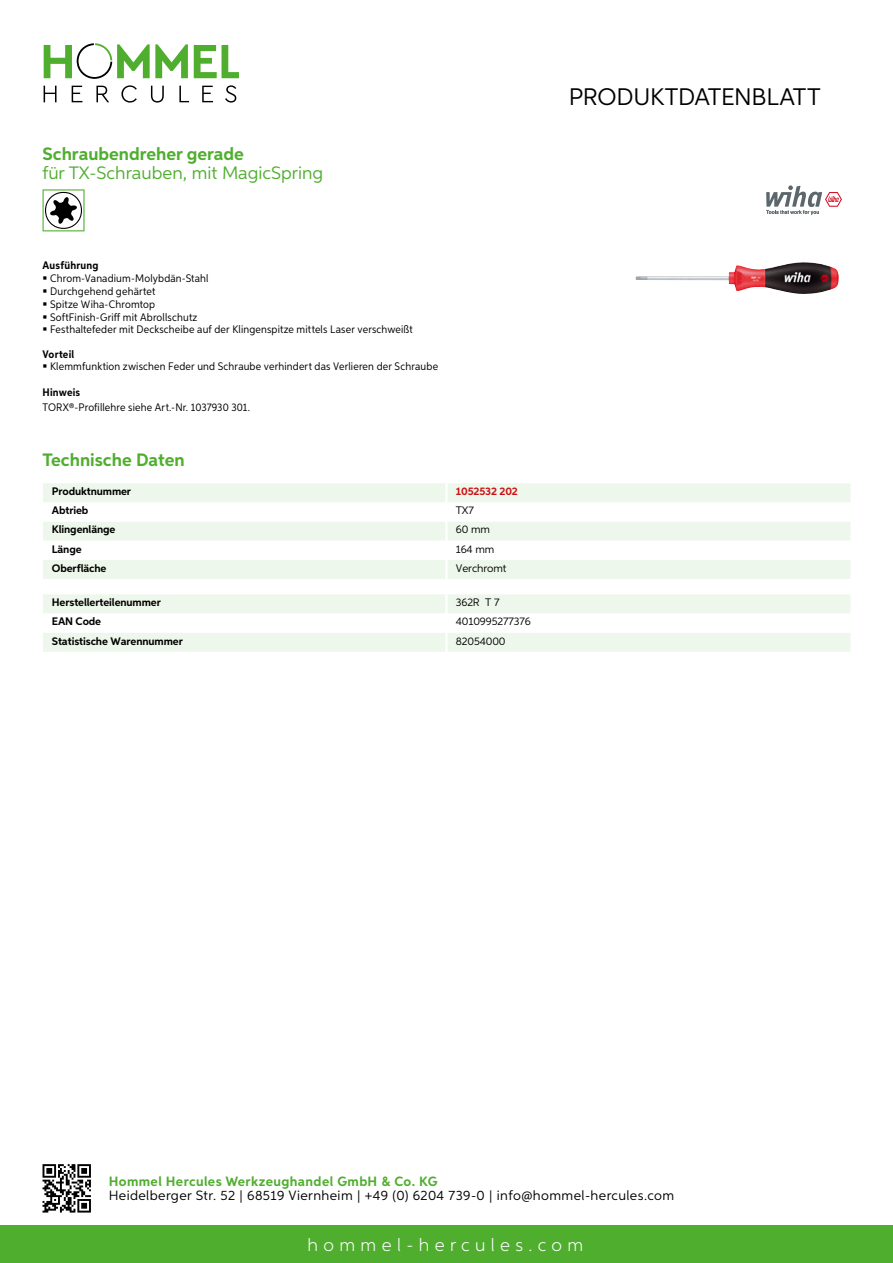
<style>
.page{position:relative;width:893px;height:1263px;background:#fff}
.page>*{position:absolute;margin:0;border:0;box-sizing:border-box;transform-origin:0 0}
.t1{font:24px "Aspira";letter-spacing:-.01em;color:#000}
.t2{font:700 18px "Aspira";color:#50ae2f}
.t3{font:18px "Aspira";color:#50ae2f}
.t4{font:300 18px "Aspira";letter-spacing:.3em;color:#fff}
.t5{font:13.5px "Aspira";letter-spacing:.03em;color:#000}
.t6{font:700 13.5px "Aspira";letter-spacing:.03em;color:#50ae2f}
.t7{font:10.95px/12.8px "Aspira Nar";letter-spacing:.015em;color:#000}
.t8{font:700 10.95px "Aspira";letter-spacing:-.01em;color:#000}
.t9{font:10.95px "Aspira";letter-spacing:-.01em;color:#000}
.t10{font:700 10.95px "Aspira Nar";letter-spacing:.02em;color:#000}
.t11{font:700 10.95px "Aspira";letter-spacing:-.01em;color:#cd1013}
</style>
<div class="page">
<div style="left:0;top:1226px;width:893px;height:37px;background:#50ae2f"></div>
<svg style="left:43px;top:1164px;width:48px;height:48px"></svg>
<svg style="left:194px;top:45px;width:45px;height:33px"></svg>
<svg style="left:44px;top:43px;width:144px;height:36px"></svg>
<svg style="left:44px;top:86px;width:13px;height:16px"></svg>
<svg style="left:72px;top:86px;width:10px;height:16px"></svg>
<svg style="left:96px;top:86px;width:13px;height:16px"></svg>
<svg style="left:121px;top:85px;width:16px;height:18px"></svg>
<svg style="left:151px;top:86px;width:13px;height:17px"></svg>
<svg style="left:179px;top:86px;width:10px;height:16px"></svg>
<svg style="left:202px;top:86px;width:11px;height:16px"></svg>
<svg style="left:225px;top:85px;width:11px;height:18px"></svg>
<div style="left:43px;top:483px;width:807px;height:96px;background:#eef7eb"></div>
<svg style="left:43px;top:502px;width:807px;height:58px"></svg>
<hr style="left:445px;top:483px;width:3px;height:19px;background:#fff">
<hr style="left:445px;top:502px;width:3px;height:20px;background:#fff">
<hr style="left:445px;top:522px;width:3px;height:19px;background:#fff">
<hr style="left:445px;top:541px;width:3px;height:19px;background:#fff">
<hr style="left:445px;top:560px;width:3px;height:19px;background:#fff">
<svg style="left:43px;top:594px;width:807px;height:58px"></svg>
<hr style="left:445px;top:633px;width:3px;height:19px;background:#fff">
<svg style="left:43px;top:189px;width:42px;height:42px"></svg>
<img style="left:636px;top:262px;width:203px;height:32px">
<svg style="left:766px;top:185px;width:76px;height:30px"></svg>
<h2 class="t2" style="left:43px;top:142px;width:203px">Schraubendreher gerade</h2>
<h2 class="t3" style="left:43px;top:162px;width:282px">für TX-Schrauben, mit MagicSpring</h2>
<p class="t10" style="left:43px;top:259px;width:58px">Ausführung</p>
<p class="t7" style="left:50px;top:272px;width:364px">Chrom-Vanadium-Molybdän-Stahl<br>Durchgehend gehärtet<br>Spitze Wiha-Chromtop<br>SoftFinish-Griff mit Abrollschutz<br>Festhaltefeder mit Deckscheibe auf der Klingenspitze mittels Laser verschweißt</p>
<p class="t10" style="left:43px;top:347px;width:33px">Vorteil</p>
<p class="t7" style="left:50px;top:360px;width:389px">Klemmfunktion zwischen Feder und Schraube verhindert das Verlieren der Schraube</p>
<p class="t10" style="left:43px;top:385px;width:39px">Hinweis</p>
<p class="t7" style="left:43px;top:400px;width:209px">TORX®-Profillehre siehe Art.-Nr. 1037930 301.</p>
<h2 class="t2" style="left:43px;top:449px;width:144px">Technische Daten</h2>
<p class="t8" style="left:52px;top:485px;width:81px">Produktnummer</p>
<p class="t11" style="left:456px;top:485px;width:64px">1052532 202</p>
<p class="t8" style="left:52px;top:504px;width:38px">Abtrieb</p>
<p class="t9" style="left:456px;top:504px;width:20px">TX7</p>
<p class="t8" style="left:52px;top:523px;width:65px">Klingenlänge</p>
<p class="t9" style="left:456px;top:523px;width:36px">60 mm</p>
<p class="t8" style="left:52px;top:542px;width:31px">Länge</p>
<p class="t9" style="left:456px;top:542px;width:40px">164 mm</p>
<p class="t8" style="left:52px;top:561px;width:56px">Oberfläche</p>
<p class="t9" style="left:456px;top:561px;width:52px">Verchromt</p>
<p class="t8" style="left:52px;top:596px;width:111px">Herstellerteilenummer</p>
<p class="t9" style="left:456px;top:596px;width:45px">362R T 7</p>
<p class="t8" style="left:52px;top:615px;width:51px">EAN Code</p>
<p class="t9" style="left:456px;top:615px;width:76px">4010995277376</p>
<p class="t8" style="left:52px;top:634px;width:132px">Statistische Warennummer</p>
<p class="t9" style="left:456px;top:634px;width:51px">82054000</p>
<h1 class="t1" style="left:569px;top:82px;width:253px">Produktdatenblatt</h1>
<p class="t6" style="left:109px;top:1172px;width:330px">Hommel Hercules Werkzeughandel GmbH &amp; Co. KG</p>
<p class="t5" style="left:109px;top:1187px;width:567px">Heidelberger Str. 52 | 68519 Viernheim | +49 (0) 6204 739-0 | info@hommel-hercules.com</p>
<h2 class="t4" style="left:307px;top:1234px;width:277px">hommel-hercules.com</h2>
</div>
